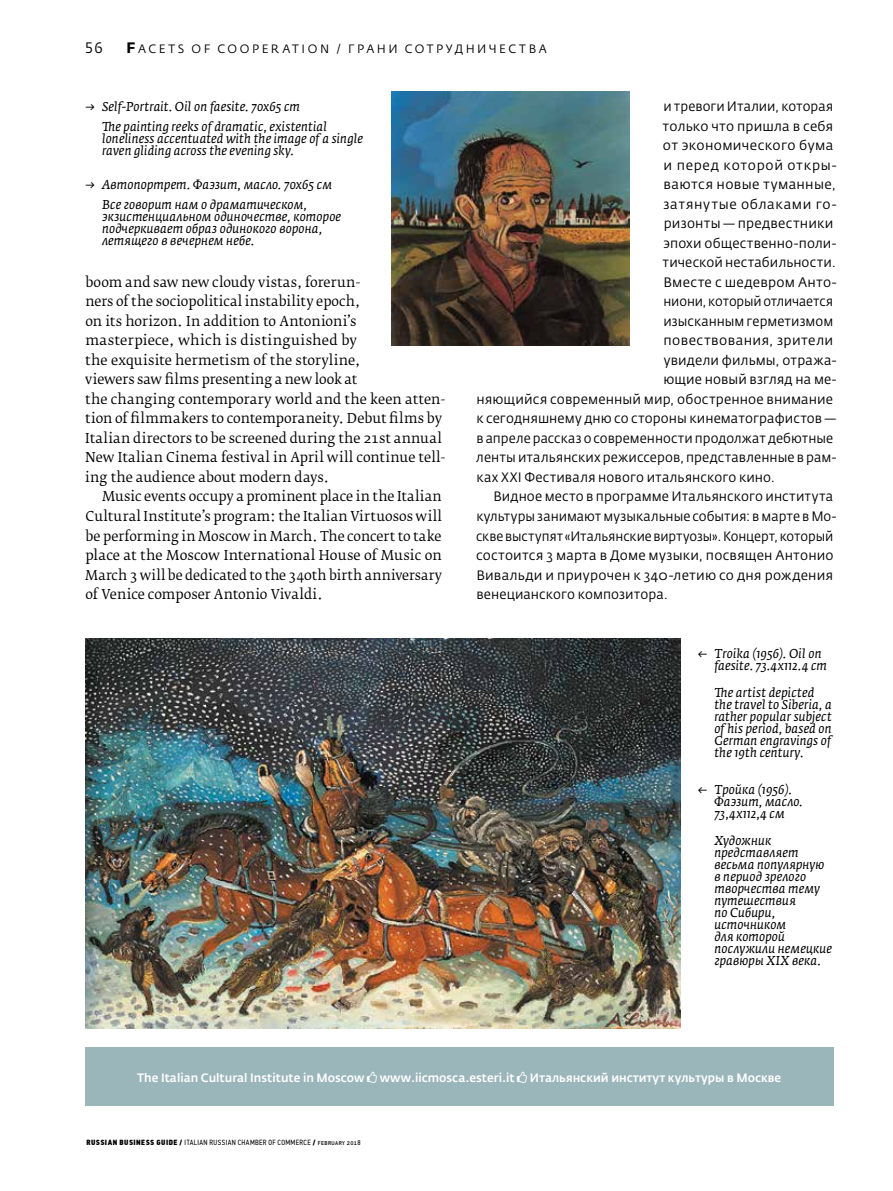
<style>
.page{position:relative;width:893px;height:1191px;background:#fff}
.page>*{position:absolute;margin:0;border:0;box-sizing:border-box;transform-origin:0 0}
.t1{font:15px "Fedra Sans Pro";color:#000}
.t2{font:13.5px "Fedra Sans Pro";letter-spacing:.01em;color:#000}
.t3{font:13.5px/19.5px "Fedra Serif B Pro";letter-spacing:.005em;color:#000}
.t4{font:13.5px/19.5px "Fedra Serif B Pro";letter-spacing:.005em;color:#000;text-align:justify;scale:.96 1}
.t5{font:13.5px "Fedra Sans Pro";letter-spacing:.01em;color:#000;scale:.96 1}
.t6{font:13.5px "Fedra Sans Pro";letter-spacing:.01em;color:#000;scale:.94 1}
.t7{font:13.5px "Fedra Sans Pro";letter-spacing:-.01em;color:#000;scale:.94 1}
.t8{font:13.5px "Fedra Sans Pro";letter-spacing:.01em;color:#000;scale:.95 1}
.t9{font:13.5px "Fedra Sans Pro";letter-spacing:.045em;color:#000}
.t10{font:13.5px "Fedra Sans Pro";letter-spacing:.05em;color:#000}
.t11{font:italic 12.75px/12px "Fedra Serif A Pro";letter-spacing:.01em;color:#000}
.t12{font:500 12px "Fedra Sans Alt Pro";color:#fff}
.t13{font:12px "Fedra Sans Pro";letter-spacing:.22em;color:#000}
.t14{font:7.5px "PF Din Text Cond Pro";letter-spacing:.055em;color:#000}
.s1{font-weight:700;font-size:15px}
.s2{font-family:"PF Din Text Cond Pro X Black"}
</style>
<div class="page">
<div style="left:85px;top:1047px;width:748px;height:59px;background:#9bb6bb"></div>
<img style="left:85px;top:638px;width:595px;height:390px">
<img style="left:391px;top:91px;width:238px;height:254px">
<p class="t1" style="left:85px;top:38px;width:19px">56</p>
<p class="t13" style="left:127px;top:41px;width:422px"><span class="s1">F</span>ACETS OF COOPERATION / ГРАНИ СОТРУДНИЧЕСТВА</p>
<p class="t11" style="left:102px;top:97px;width:226px;line-height:19.5px;text-indent:-17px">→ Self-Portrait. Oil on faesite. 70x65 cm<br>The painting reeks of dramatic, existential</p>
<p class="t11" style="left:102px;top:132px;width:262px">loneliness accentuated with the image of a single raven gliding across the evening sky.</p>
<p class="t11" style="left:102px;top:175px;width:232px;line-height:19.5px;text-indent:-17px">→ Автопортрет. Фаэзит, масло. 70x65 см<br>Все говорит нам о драматическом,</p>
<p class="t11" style="left:102px;top:210px;width:241px">экзистенциальном одиночестве, которое подчеркивает образ одинокого ворона, летящего в вечернем небе.</p>
<p class="t3" style="left:85px;top:272px;width:362px">boom and saw new cloudy vistas, forerun-<br>ners of the sociopolitical instability epoch,<br>on its horizon. In addition to Antonioni’s masterpiece, which is distinguished by<br>the exquisite hermetism of the storyline,<br>viewers saw films presenting a new look at<br>the changing contemporary world and the keen atten&shy;tion of filmmakers to contemporaneity. Debut films by Italian directors to be screened during the 21st annual New Italian Cinema festival in April will continue tell&shy;ing the audience about modern days.</p>
<p class="t4" style="left:85px;top:487px;width:373px;text-indent:17px">Music events occupy a prominent place in the Italian Cultural Institute’s program: the Italian Virtuosos will be performing in Moscow in March. The concert to take place at the Moscow International House of Music on March 3 will be dedicated to the 340th birth anniversary of Venice composer Antonio Vivaldi.</p>
<p class="t8" style="left:663px;top:98px;width:180px">и тревоги Италии, которая</p>
<p class="t2" style="left:663px;top:118px;width:172px">только что пришла в себя</p>
<p class="t2" style="left:663px;top:137px;width:172px">от экономического бума</p>
<p class="t10" style="left:663px;top:157px;width:175px">и перед которой откры-</p>
<p class="t2" style="left:663px;top:176px;width:174px">ваются новые туманные,</p>
<p class="t9" style="left:663px;top:196px;width:175px">затянутые облаками го-</p>
<p class="t2" style="left:664px;top:215px;width:171px">ризонты — предвестники</p>
<p class="t2" style="left:663px;top:235px;width:175px">эпохи общественно-поли-</p>
<p class="t2" style="left:663px;top:254px;width:175px">тической нестабильности.</p>
<p class="t2" style="left:663px;top:274px;width:175px">Вместе с шедевром Анто-</p>
<p class="t7" style="left:663px;top:293px;width:182px">ниони, который отличается</p>
<p class="t5" style="left:663px;top:313px;width:178px">изысканным герметизмом</p>
<p class="t2" style="left:663px;top:332px;width:171px">повествования, зрители</p>
<p class="t2" style="left:664px;top:352px;width:174px">увидели фильмы, отража-</p>
<p class="t2" style="left:663px;top:371px;width:175px">ющие новый взгляд на ме-</p>
<p class="t2" style="left:476px;top:391px;width:358px">няющийся современный мир, обостренное внимание</p>
<p class="t2" style="left:476px;top:410px;width:362px">к сегодняшнему дню со стороны кинематографистов—</p>
<p class="t5" style="left:476px;top:430px;width:373px">в апреле рассказ о современности продолжат дебютные</p>
<p class="t2" style="left:476px;top:449px;width:362px">ленты итальянских режиссеров, представленные в рам-</p>
<p class="t2" style="left:476px;top:469px;width:300px">ках XXI Фестиваля нового итальянского кино.</p>
<p class="t2" style="left:493px;top:488px;width:342px">Видное место в программе Итальянского института</p>
<p class="t5" style="left:476px;top:508px;width:377px">культуры занимают музыкальные события: в марте в Мо-</p>
<p class="t6" style="left:476px;top:527px;width:381px">скве выступят «Итальянские виртуозы». Концерт, который</p>
<p class="t2" style="left:476px;top:547px;width:359px">состоится 3 марта в Доме музыки, посвящен Антонио</p>
<p class="t2" style="left:476px;top:566px;width:358px">Вивальди и приурочен к 340-летию со дня рождения</p>
<p class="t2" style="left:476px;top:586px;width:193px">венецианского композитора.</p>
<p class="t11" style="left:714px;top:647px;width:114px;text-indent:-17px">← Troika (1956). Oil on faesite. 73.4x112.4 cm</p>
<p class="t11" style="left:714px;top:686px;width:119px">The artist depicted the travel to Siberia, a rather popular subject of his period, based on<br>German engravings of the 19th century.</p>
<p class="t11" style="left:714px;top:783px;width:90px;text-indent:-17px">← Тройка (1956).<br>Фаэзит, масло.<br>73,4x112,4 см</p>
<p class="t11" style="left:714px;top:834px;width:119px">Художник представляет весьма популярную в период зрелого творчества тему путешествия<br>по Сибири, источником<br>для которой послужили немецкие гравюры XIX века.</p>
<p class="t12" style="left:137px;top:1070px;width:229px">The Italian Cultural Institute in Moscow</p>
<p class="t12" style="left:380px;top:1070px;width:136px">www.iicmosca.esteri.it</p>
<p class="t12" style="left:530px;top:1070px;width:253px">Итальянский институт культуры в Москве</p>
<p class="t14" style="left:86px;top:1138px;width:276px"><span class="s2">RUSSIAN BUSINESS GUIDE /</span> ITALIAN RUSSIAN CHAMBER OF COMMERCE <span class="s2">/</span> february 2018</p>
</div>
